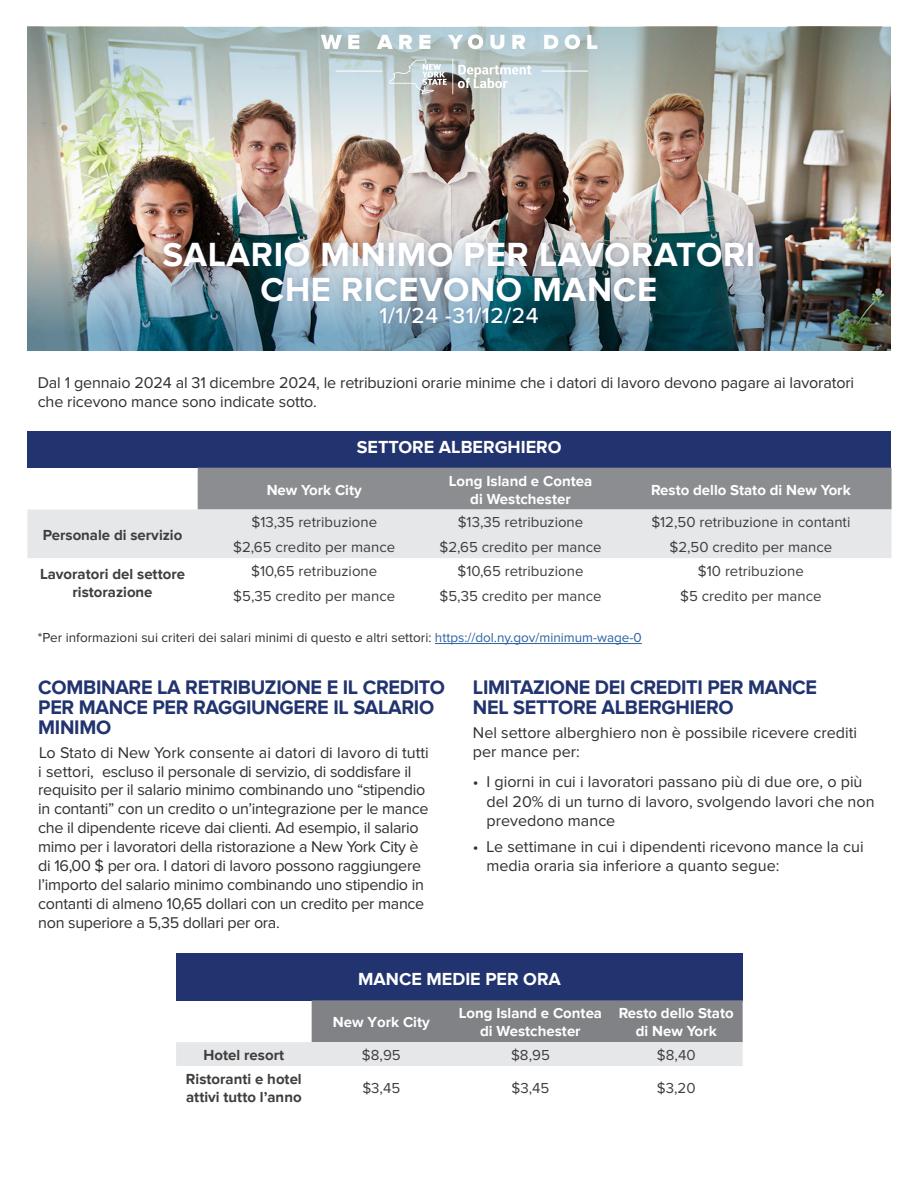
<style>
.page{position:relative;width:918px;height:1188px;background:#fff}
.page>*{position:absolute;margin:0;border:0;box-sizing:border-box;transform-origin:0 0}
.Fact_Sheet_Headline{font:700 34.5px/34.5px "Proxima Nova";letter-spacing:.02em;color:#fff;text-align:center}
.Fact_Sheet_Headline-2{font:500 22.5px "Proxima Nova";letter-spacing:.025em;color:#fff}
.Section_Headline{font:700 20.25px/20.2px "Proxima Nova";letter-spacing:-.015em;color:#22346f}
.Pa0{font:700 18px "Proxima Nova";color:#fff}
.Body_Copy{font:16.2px/18.9px "Proxima Nova";letter-spacing:-.01em;color:#312f30}
.Default{font:15px "Proxima Nova";color:#3e3e3f}
.Default-2{font:700 15px/18px "Proxima Nova";color:#fff;text-align:center}
.Default-3{font:700 15px/18px "Proxima Nova";color:#3e3e3f;text-align:center}
.Body_Copy-2{font:13.5px "Proxima Nova";color:#312f30}
.s1{color:#2b62a1}
</style>
<div class="page">
<img style="left:27px;top:162px;width:864px;height:73px">
<img style="left:27px;top:27px;width:864px;height:135px">
<img style="left:27px;top:235px;width:864px;height:116px">
<div style="left:157px;top:237px;width:603px;height:92px;background:#22346f;opacity:.2"></div>
<div style="left:27px;top:431px;width:864px;height:37px;background:#22346f"></div>
<svg style="left:27px;top:468px;width:865px;height:90px;background:#c6c8ca"></svg>
<hr style="left:435px;top:643px;width:207px;height:1px;background:#2b62a1">
<div style="left:176px;top:953px;width:567px;height:47px;background:#22346f"></div>
<svg style="left:176px;top:1000px;width:567px;height:66px;background:#b7b9bc"></svg>
<hr style="left:541px;top:71px;width:47px;height:1px;background:#fff">
<hr style="left:336px;top:71px;width:47px;height:1px;background:#fff">
<svg style="left:321px;top:35px;width:21px;height:14px"></svg>
<svg style="left:348px;top:35px;width:11px;height:14px"></svg>
<svg style="left:377px;top:35px;width:16px;height:14px"></svg>
<svg style="left:399px;top:35px;width:13px;height:14px"></svg>
<svg style="left:419px;top:35px;width:11px;height:14px"></svg>
<svg style="left:448px;top:35px;width:35px;height:14px"></svg>
<svg style="left:490px;top:35px;width:14px;height:14px"></svg>
<svg style="left:512px;top:35px;width:13px;height:14px"></svg>
<svg style="left:544px;top:35px;width:14px;height:14px"></svg>
<svg style="left:565px;top:35px;width:15px;height:14px"></svg>
<svg style="left:587px;top:35px;width:10px;height:14px"></svg>
<svg style="left:458px;top:65px;width:74px;height:23px"></svg>
<hr style="left:452px;top:59px;width:1px;height:35px;background:#fff">
<svg style="left:389px;top:59px;width:58px;height:35px;background:#bcc3c2"></svg>
<p class="Fact_Sheet_Headline" style="left:163px;top:238px;width:594px">SALARIO MINIMO PER LAVORATORI<br>CHE RICEVONO MANCE</p>
<p class="Fact_Sheet_Headline-2" style="left:379px;top:302px;width:161px">1/1/24 -31/12/24</p>
<p class="Body_Copy" style="left:38px;top:374px;width:818px">Dal 1 gennaio 2024 al 31 dicembre 2024, le retribuzioni orarie minime che i datori di lavoro devono pagare ai lavoratori che ricevono mance sono indicate sotto.</p>
<p class="Pa0" style="left:357px;top:437px;width:206px">SETTORE ALBERGHIERO</p>
<p class="Default-3" style="left:43px;top:526px;width:141px">Personale di servizio</p>
<p class="Default-2" style="left:267px;top:481px;width:97px">New York City</p>
<p class="Default-2" style="left:449px;top:472px;width:145px">Long Island e Contea di Westchester</p>
<p class="Default-2" style="left:651px;top:481px;width:201px">Resto dello Stato di New York</p>
<p class="Default" style="left:251px;top:516px;width:127px">$13,35 retribuzione</p>
<p class="Default" style="left:233px;top:540px;width:164px">$2,65 credito per mance</p>
<p class="Default" style="left:458px;top:516px;width:127px">$13,35 retribuzione</p>
<p class="Default" style="left:440px;top:540px;width:164px">$2,65 credito per mance</p>
<p class="Default" style="left:651px;top:516px;width:201px">$12,50 retribuzione in contanti</p>
<p class="Default" style="left:669px;top:540px;width:164px">$2,50 credito per mance</p>
<p class="Default-3" style="left:40px;top:566px;width:147px">Lavoratori del settore ristorazione</p>
<p class="Default" style="left:251px;top:564px;width:128px">$10,65 retribuzione</p>
<p class="Default" style="left:233px;top:589px;width:164px">$5,35 credito per mance</p>
<p class="Default" style="left:458px;top:564px;width:128px">$10,65 retribuzione</p>
<p class="Default" style="left:440px;top:589px;width:164px">$5,35 credito per mance</p>
<p class="Body_Copy-2" style="left:38px;top:631px;width:606px">*Per informazioni sui criteri dei salari minimi di questo e altri settori: <span class="s1">https://dol.ny.gov/minimum-wage-0</span></p>
<p class="Default" style="left:698px;top:564px;width:107px">$10 retribuzione</p>
<p class="Default" style="left:680px;top:589px;width:143px">$5 credito per mance</p>
<p class="Section_Headline" style="left:38px;top:677px;width:408px">COMBINARE LA RETRIBUZIONE E IL CREDITO<br>PER MANCE PER RAGGIUNGERE IL SALARIO<br>MINIMO</p>
<p class="Body_Copy" style="left:38px;top:743px;width:392px">Lo Stato di New York consente ai datori di lavoro di tutti i settori, escluso il personale di servizio, di soddisfare il requisito per il salario minimo combinando uno “stipendio in contanti” con un credito o un’integrazione per le mance che il dipendente riceve dai clienti. Ad esempio, il salario mimo per i lavoratori della ristorazione a New York City è di 16,00 $ per ora. I datori di lavoro possono raggiungere l’importo del salario minimo combinando uno stipendio in contanti di almeno 10,65 dollari con un credito per mance non superiore a 5,35 dollari per ora.</p>
<p class="Section_Headline" style="left:473px;top:677px;width:346px">LIMITAZIONE DEI CREDITI PER MANCE<br>NEL SETTORE ALBERGHIERO</p>
<p class="Body_Copy" style="left:473px;top:723px;width:386px;line-height:19.4px">Nel settore alberghiero non è possibile ricevere crediti per mance per:</p>
<p class="Body_Copy" style="left:486px;top:773px;width:390px;line-height:19.4px;text-indent:-14px">• I giorni in cui i lavoratori passano più di due ore, o più del 20% di un turno di lavoro, svolgendo lavori che non prevedono mance</p>
<p class="Body_Copy" style="left:486px;top:838px;width:379px;line-height:19.4px;text-indent:-14px">• Le settimane in cui i dipendenti ricevono mance la cui media oraria sia inferiore a quanto segue:</p>
<p class="Pa0" style="left:358px;top:969px;width:204px">MANCE MEDIE PER ORA</p>
<p class="Default-2" style="left:333px;top:1014px;width:99px">New York City</p>
<p class="Default-2" style="left:459px;top:1005px;width:145px">Long Island e Contea di Westchester</p>
<p class="Default-2" style="left:619px;top:1005px;width:116px">Resto dello Stato di New York</p>
<p class="Default-3" style="left:204px;top:1046px;width:82px">Hotel resort</p>
<p class="Default" style="left:362px;top:1048px;width:40px">$8,95</p>
<p class="Default" style="left:511px;top:1048px;width:40px">$8,95</p>
<p class="Default" style="left:657px;top:1048px;width:40px">$8,40</p>
<p class="Default-3" style="left:186px;top:1070px;width:117px;text-align:left">Ristoranti e hotel attivi tutto l’anno</p>
<p class="Default" style="left:362px;top:1082px;width:39px">$3,45</p>
<p class="Default" style="left:512px;top:1082px;width:39px">$3,45</p>
<p class="Default" style="left:657px;top:1082px;width:40px">$3,20</p>
</div>
